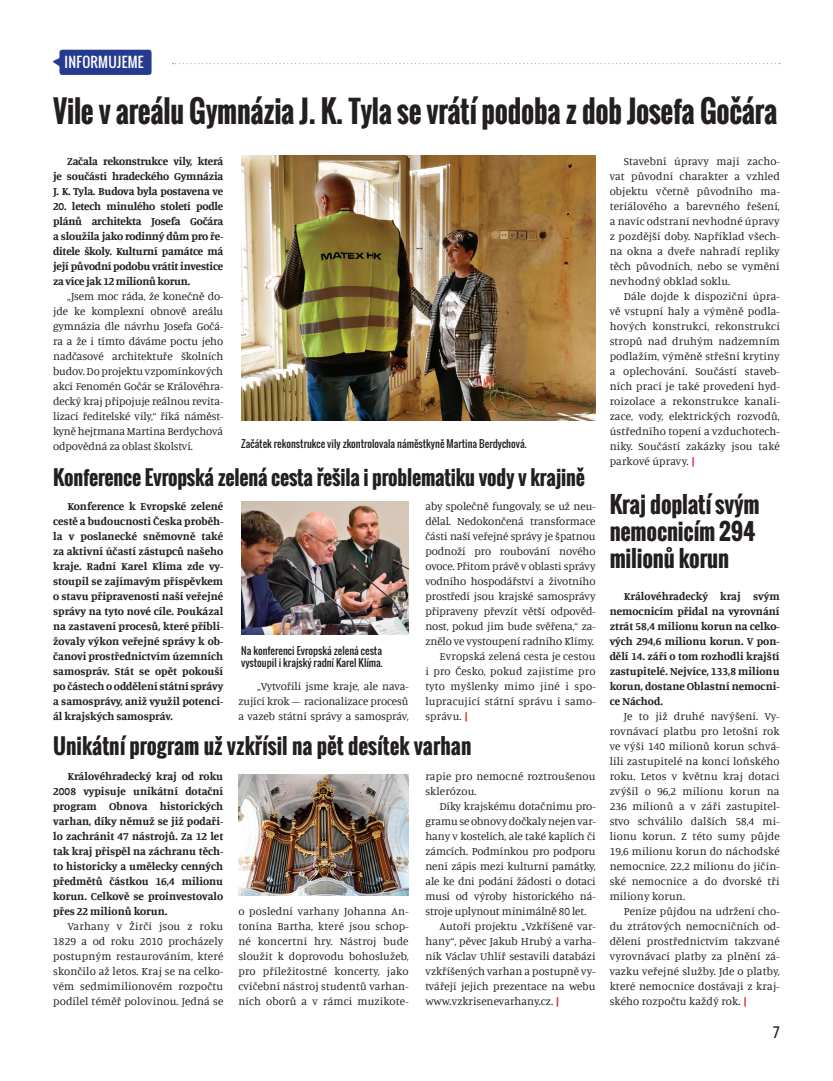
<style>
.page{position:relative;width:833px;height:1081px;background:#fff}
.page>*{position:absolute;margin:0;border:0;box-sizing:border-box;transform-origin:0 0}
.t1{font:700 30px "Oswald";letter-spacing:-.01em;color:#231f20;scale:.93 1}
.t2{font:700 22.5px/27px "Oswald";letter-spacing:-.01em;color:#231f20}
.t3{font:700 21.25px "Oswald";color:#231f20}
.t4{font:700 20px "Oswald";letter-spacing:-.01em;color:#231f20}
.t5{font:15px "Kelson Sans";color:#231f20}
.t6{font:13.75px "Oswald";letter-spacing:.02em;color:#fff}
.t7{font:11.25px/15px "Manuale";letter-spacing:-.01em;color:#231f20;text-align:justify}
.t8{font:700 11.25px/15px "Manuale";letter-spacing:-.005em;color:#231f20;text-align:justify}
.t9{font:11.25px/15px "Manuale";letter-spacing:.01em;color:#231f20}
.t10{font:10px/12px "Oswald";color:#231f20}
.s1{font-weight:700;color:#d1232a}
</style>
<div class="page">
<svg style="left:172px;top:63px;width:608px;height:1px"></svg>
<svg style="left:53px;top:58px;width:6px;height:8px"></svg>
<div style="left:59px;top:50px;width:92px;height:25px;background:#263a8f;border-radius:3px"></div>
<img style="left:238px;top:774px;width:170px;height:121px">
<img style="left:241px;top:502px;width:167px;height:132px">
<img style="left:241px;top:156px;width:354px;height:264px">
<p class="t6" style="left:65px;top:52px;width:81px">informujeme</p>
<h1 class="t1" style="left:53px;top:89px;width:780px">Vile v areálu Gymnázia J. K. Tyla se vrátí podoba z dob Josefa Gočára</h1>
<p class="t8" style="left:53px;top:153px;width:172px;text-indent:14px">Začala rekonstrukce vily, která je součástí hradeckého Gymnázia J. K. Tyla. Budova byla postavena ve</p>
<p class="t8" style="left:53px;top:198px;width:172px">20. letech minulého století podle plánů architekta Josefa Gočára a sloužila jako rodinný dům pro ře&shy;ditele školy. Kulturní památce má její původní podobu vrátit investice za více jak 12 milionů korun.</p>
<p class="t7" style="left:53px;top:288px;width:172px;text-indent:14px">„Jsem moc ráda, že konečně do&shy;jde ke komplexní obnově areálu gymnázia dle návrhu Josefa Gočá&shy;ra a že i tímto dáváme poctu jeho nadčasové architektuře školních budov. Do projektu vzpomínkových akcí Fenomén Gočár se Královéhra&shy;decký kraj připojuje reálnou revita&shy;lizací ředitelské vily,“ říká náměst&shy;kyně hejtmana Martina Berdychová odpovědná za oblast školství.</p>
<p class="t7" style="left:609px;top:153px;width:172px;text-indent:14px">Stavební úpravy mají zacho&shy;vat původní charakter a vzhled objektu včetně původního ma&shy;teriálového a barevného řešení, a navíc odstraní nevhodné úpravy z pozdější doby. Například všech&shy;na okna a dveře nahradí repliky těch původních, nebo se vymění nevhodný obklad soklu.</p>
<p class="t7" style="left:609px;top:288px;width:172px;text-indent:14px">Dále dojde k dispoziční úpra&shy;vě vstupní haly a výměně podla&shy;hových konstrukcí, rekonstrukci stropů nad druhým nadzemním podlažím, výměně střešní krytiny a oplechování. Součástí staveb&shy;ních prací je také provedení hyd&shy;roizolace a rekonstrukce kanali&shy;zace, vody, elektrických rozvodů, ústředního topení a vzduchotech&shy;niky. Součástí zakázky jsou také parkové úpravy. <span class="s1">|</span></p>
<p class="t10" style="left:241px;top:437px;width:287px">Začátek rekonstrukce vily zkontrolovala náměstkyně Martina Berdychová.</p>
<h3 class="t4" style="left:53px;top:462px;width:533px">Konference Evropská zelená cesta řešila i problematiku vody v krajině</h3>
<p class="t8" style="left:53px;top:498px;width:172px;text-indent:14px">Konference k Evropské zelené cestě a budoucnosti Česka proběh&shy;la v poslanecké sněmovně také za aktivní účastí zástupců našeho kraje. Radní Karel Klíma zde vy&shy;stoupil se zajímavým příspěvkem o stavu připravenosti naší veřejné správy na tyto nové cíle. Poukázal na zastavení procesů, které přibli&shy;žovaly výkon veřejné správy k ob&shy;čanovi prostřednictvím územních samospráv. Stát se opět pokouší po částech o oddělení státní správy a samosprávy, aniž využil potenci&shy;ál krajských samospráv.</p>
<h2 class="t2" style="left:609px;top:491px;width:151px">Kraj doplatí svým nemocnicím 294 milionů korun</h2>
<p class="t8" style="left:609px;top:588px;width:171px;text-indent:14px">Královéhradecký kraj svým nemocnicím přidal na vyrovnání ztrát 58,4 milionu korun na celko&shy;vých 294,6 milionu korun. V pon&shy;dělí 14. září o tom rozhodli krajští zastupitelé. Nejvíce, 133,8 milionu korun, dostane Oblastní nemocni&shy;ce Náchod.</p>
<p class="t7" style="left:609px;top:708px;width:171px;text-indent:14px">Je to již druhé navýšení. Vy&shy;rovnávací platbu pro letošní rok ve výši 140 milionů korun schvá&shy;lili zastupitelé na konci loňského roku. Letos v květnu kraj dotaci zvýšil o 96,2 milionu korun na 236 milionů a v září zastupitel&shy;stvo schválilo dalších 58,4 mi&shy;lionu korun. Z této sumy půjde 19,6 milionu korun do náchodské nemocnice, 22,2 milionu do jičín&shy;ské nemocnice a do dvorské tři miliony korun.</p>
<p class="t7" style="left:609px;top:903px;width:171px;text-indent:14px">Peníze půjdou na udržení cho&shy;du ztrátových nemocničních od&shy;dělení prostřednictvím takzvané vyrovnávací platby za plnění zá&shy;vazku veřejné služby. Jde o platby, které nemocnice dostávají z kraj&shy;ského rozpočtu každý rok. <span class="s1">|</span></p>
<p class="t7" style="left:425px;top:498px;width:172px">aby společně fungovaly, se už neu-</p>
<p class="t7" style="left:425px;top:513px;width:172px">dělal. Nedokončená transformace</p>
<p class="t7" style="left:425px;top:528px;width:172px">části naší veřejné správy je špatnou</p>
<p class="t7" style="left:425px;top:543px;width:172px">podnoží pro roubování nového</p>
<p class="t7" style="left:425px;top:558px;width:172px">ovoce. Přitom právě v oblasti správy</p>
<p class="t7" style="left:425px;top:573px;width:172px">vodního hospodářství a životního</p>
<p class="t7" style="left:425px;top:588px;width:172px">prostředí jsou krajské samosprávy</p>
<p class="t7" style="left:425px;top:603px;width:172px">připraveny převzít větší odpověd-</p>
<p class="t7" style="left:425px;top:618px;width:172px">nost, pokud jim bude svěřena,“ za-</p>
<p class="t7" style="left:425px;top:633px;width:170px">znělo ve vystoupení radního Klímy.</p>
<p class="t9" style="left:439px;top:648px;width:157px">Evropská zelená cesta je cestou</p>
<p class="t9" style="left:425px;top:663px;width:172px">i pro Česko, pokud zajistíme pro</p>
<p class="t9" style="left:425px;top:678px;width:172px">tyto myšlenky mimo jiné i spo-</p>
<p class="t9" style="left:425px;top:693px;width:172px">lupracující státní správu i samo-</p>
<p class="t7" style="left:425px;top:708px;width:44px">správu. <span class="s1">|</span></p>
<p class="t10" style="left:241px;top:644px;width:143px">Na konferenci Evropská zelená cesta vystoupil i krajský radní Karel Klíma.</p>
<p class="t7" style="left:238px;top:678px;width:172px;text-indent:19px">„Vytvořili jsme kraje, ale nava&shy;zující krok – racionalizace procesů a vazeb státní správy a samospráv,</p>
<h3 class="t3" style="left:53px;top:730px;width:420px">Unikátní program už vzkřísil na pět desítek varhan</h3>
<p class="t8" style="left:53px;top:768px;width:172px;text-indent:14px">Královéhradecký kraj od roku 2008 vypisuje unikátní dotační program Obnova historických varhan, díky němuž se již podaři&shy;lo zachránit 47 nástrojů. Za 12 let tak kraj přispěl na záchranu těch&shy;to historicky a umělecky cenných předmětů částkou 16,4 milionu korun. Celkově se proinvestovalo přes 22 milionů korun.</p>
<p class="t7" style="left:53px;top:918px;width:172px;text-indent:14px">Varhany v Žirči jsou z roku 1829 a od roku 2010 procházely postupným restaurováním, které skončilo až letos. Kraj se na celko&shy;vém sedmimilionovém rozpočtu podílel téměř polovinou. Jedná se</p>
<p class="t9" style="left:425px;top:768px;width:172px">rapie pro nemocné roztroušenou sklerózou.</p>
<p class="t7" style="left:439px;top:798px;width:157px">Díky krajskému dotačnímu pro-</p>
<p class="t7" style="left:425px;top:813px;width:172px">gramu se obnovy dočkaly nejen var-</p>
<p class="t7" style="left:425px;top:828px;width:172px">hany v kostelích, ale také kaplích či</p>
<p class="t7" style="left:425px;top:843px;width:172px">zámcích. Podmínkou pro podporu</p>
<p class="t7" style="left:425px;top:858px;width:172px">není zápis mezi kulturní památky,</p>
<p class="t7" style="left:425px;top:873px;width:172px">ale ke dni podání žádosti o dotaci</p>
<p class="t7" style="left:425px;top:888px;width:172px">musí od výroby historického ná-</p>
<p class="t7" style="left:425px;top:903px;width:163px">stroje uplynout minimálně 80 let.</p>
<p class="t7" style="left:439px;top:918px;width:157px">Autoři projektu „Vzkříšené var-</p>
<p class="t7" style="left:425px;top:933px;width:172px">hany“, pěvec Jakub Hrubý a varha-</p>
<p class="t7" style="left:425px;top:948px;width:172px">ník Václav Uhlíř sestavili databázi</p>
<p class="t7" style="left:425px;top:963px;width:172px">vzkříšených varhan a postupně vy-</p>
<p class="t7" style="left:425px;top:978px;width:172px">tvářejí jejich prezentace na webu</p>
<p class="t7" style="left:425px;top:993px;width:136px">www.vzkrisenevarhany.cz. <span class="s1">|</span></p>
<p class="t7" style="left:238px;top:903px;width:172px">o poslední varhany Johanna An&shy;tonína Bartha, které jsou schop&shy;né koncertní hry. Nástroj bude sloužit k doprovodu bohoslužeb, pro příležitostné koncerty, jako cvičební nástroj studentů varhan&shy;ních oborů a v rámci muzikote-</p>
<h3 class="t5" style="left:773px;top:1023px;width:8px">7</h3>
</div>
